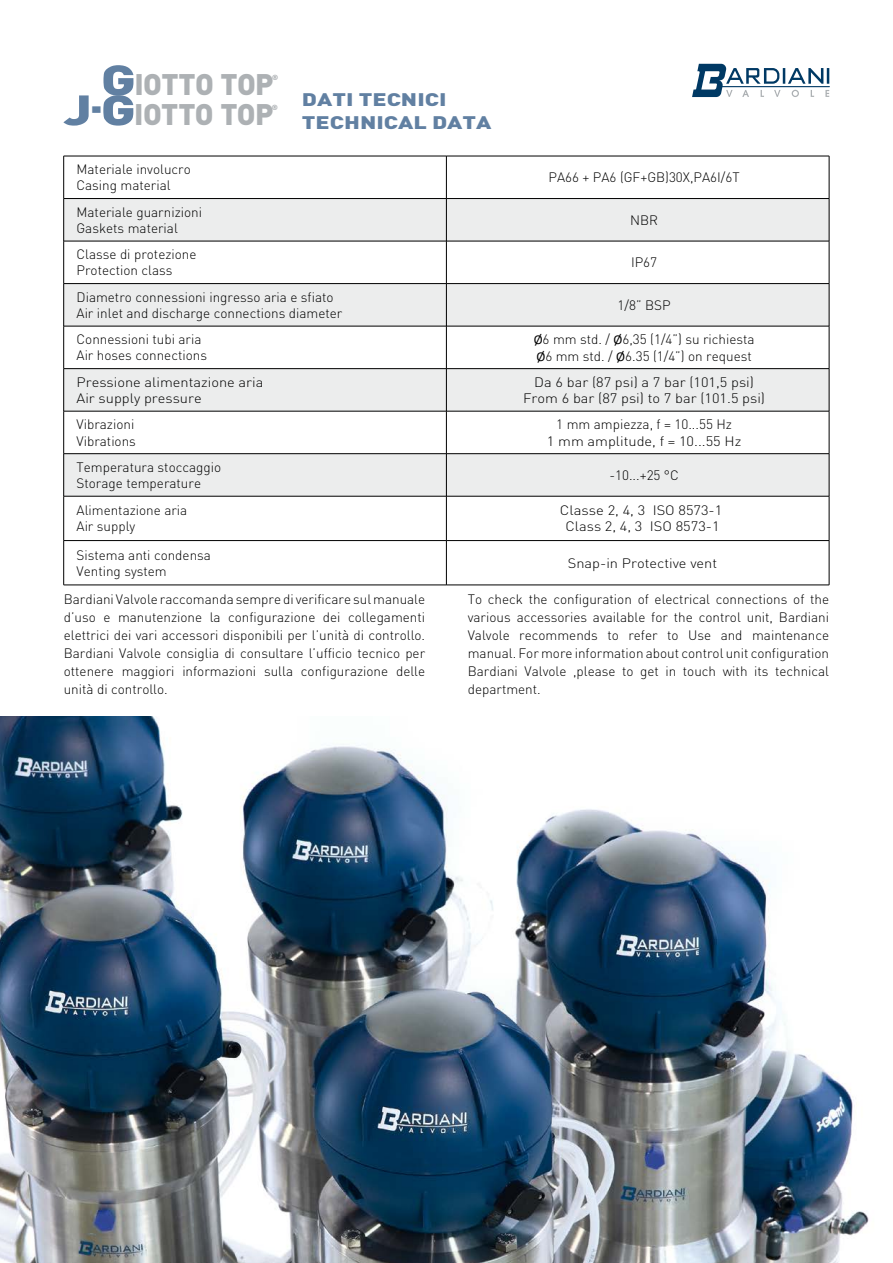
<style>
.page{position:relative;width:893px;height:1263px;background:#fff}
.page>*{position:absolute;margin:0;border:0;box-sizing:border-box;transform-origin:0 0}
.t1{font:900 29.4px "DIN";letter-spacing:-.02em;color:#adb1b4}
.t2{font:900 18px "DIN";color:#6180a2;scale:1.3 1}
.t3{font:300 13.5px/16.2px "DIN";color:#000}
.t4{font:300 13.5px/16.2px "DIN";color:#000;scale:1.08 1}
.t5{font:300 13.5px/16.2px "DIN";color:#000;text-align:center;scale:1.1 1}
.t6{font:900 7.35px "DIN";color:#adb1b4}
.s1{font-size:42px;color:#6180a2}
.s2{font-family:"Calibri";font-weight:400}
</style>
<div class="page">
<svg style="left:692px;top:64px;width:138px;height:33px"></svg>
<svg style="left:64px;top:199px;width:765px;height:297px;fill:#eceded"></svg>
<hr style="left:64px;top:156px;width:382px;height:1px;background:#000">
<hr style="left:63px;top:156px;width:1px;height:42px;background:#000">
<hr style="left:446px;top:156px;width:383px;height:1px;background:#000">
<hr style="left:446px;top:156px;width:1px;height:42px;background:#000">
<hr style="left:829px;top:156px;width:1px;height:42px;background:#000">
<hr style="left:64px;top:198px;width:382px;height:1px;background:#000">
<hr style="left:63px;top:199px;width:1px;height:42px;background:#000">
<hr style="left:446px;top:198px;width:383px;height:1px;background:#000">
<hr style="left:446px;top:199px;width:1px;height:42px;background:#000">
<hr style="left:829px;top:199px;width:1px;height:42px;background:#000">
<hr style="left:64px;top:241px;width:382px;height:1px;background:#000">
<hr style="left:63px;top:241px;width:1px;height:42px;background:#000">
<hr style="left:446px;top:241px;width:383px;height:1px;background:#000">
<hr style="left:446px;top:241px;width:1px;height:42px;background:#000">
<hr style="left:829px;top:241px;width:1px;height:42px;background:#000">
<hr style="left:64px;top:283px;width:382px;height:1px;background:#000">
<hr style="left:63px;top:284px;width:1px;height:42px;background:#000">
<hr style="left:446px;top:283px;width:383px;height:1px;background:#000">
<hr style="left:446px;top:284px;width:1px;height:42px;background:#000">
<hr style="left:829px;top:284px;width:1px;height:42px;background:#000">
<hr style="left:64px;top:326px;width:382px;height:1px;background:#000">
<hr style="left:63px;top:326px;width:1px;height:43px;background:#000">
<hr style="left:446px;top:326px;width:383px;height:1px;background:#000">
<hr style="left:446px;top:326px;width:1px;height:43px;background:#000">
<hr style="left:829px;top:326px;width:1px;height:43px;background:#000">
<hr style="left:64px;top:368px;width:382px;height:1px;background:#000">
<hr style="left:63px;top:369px;width:1px;height:42px;background:#000">
<hr style="left:446px;top:368px;width:383px;height:1px;background:#000">
<hr style="left:446px;top:369px;width:1px;height:42px;background:#000">
<hr style="left:829px;top:369px;width:1px;height:42px;background:#000">
<hr style="left:64px;top:411px;width:382px;height:1px;background:#000">
<hr style="left:63px;top:411px;width:1px;height:43px;background:#000">
<hr style="left:446px;top:411px;width:383px;height:1px;background:#000">
<hr style="left:446px;top:411px;width:1px;height:43px;background:#000">
<hr style="left:829px;top:411px;width:1px;height:43px;background:#000">
<hr style="left:64px;top:453px;width:382px;height:1px;background:#000">
<hr style="left:63px;top:454px;width:1px;height:42px;background:#000">
<hr style="left:446px;top:453px;width:383px;height:1px;background:#000">
<hr style="left:446px;top:454px;width:1px;height:42px;background:#000">
<hr style="left:829px;top:454px;width:1px;height:42px;background:#000">
<hr style="left:64px;top:496px;width:382px;height:1px;background:#000">
<hr style="left:63px;top:496px;width:1px;height:44px;background:#000">
<hr style="left:446px;top:496px;width:383px;height:1px;background:#000">
<hr style="left:446px;top:496px;width:1px;height:44px;background:#000">
<hr style="left:829px;top:496px;width:1px;height:44px;background:#000">
<hr style="left:64px;top:540px;width:382px;height:1px;background:#000">
<hr style="left:63px;top:541px;width:1px;height:44px;background:#000">
<hr style="left:446px;top:540px;width:383px;height:1px;background:#000">
<hr style="left:446px;top:541px;width:1px;height:44px;background:#000">
<hr style="left:829px;top:541px;width:1px;height:44px;background:#000">
<hr style="left:64px;top:585px;width:382px;height:1px;background:#000">
<hr style="left:446px;top:585px;width:383px;height:1px;background:#000">
<img style="left:0;top:716px;width:869px;height:547px">
<h1 class="t1" style="left:101px;top:65px;width:174px"><span class="s1">G</span>IOTTO TOP</h1>
<p class="t6" style="left:272px;top:72px;width:8px">®</p>
<h1 class="t1" style="left:64px;top:95px;width:211px"><span class="s1">J-G</span>IOTTO TOP</h1>
<p class="t6" style="left:272px;top:102px;width:8px">®</p>
<p class="t2" style="left:302px;top:87px;width:113px">DATI TECNICI</p>
<p class="t2" style="left:302px;top:111px;width:147px">TECHNICAL DATA</p>
<p class="t3" style="left:77px;top:161px;width:116px">Materiale involucro<br>Casing material</p>
<p class="t3" style="left:549px;top:169px;width:192px">PA66 + PA6 (GF+GB)30X,PA6I/6T</p>
<p class="t3" style="left:77px;top:204px;width:127px">Materiale guarnizioni<br>Gaskets material</p>
<p class="t3" style="left:630px;top:212px;width:29px">NBR</p>
<p class="t3" style="left:77px;top:246px;width:122px">Classe di protezione<br>Protection class</p>
<p class="t3" style="left:631px;top:254px;width:28px">IP67</p>
<p class="t3" style="left:77px;top:289px;width:267px">Diametro connessioni ingresso aria e sfiato<br>Air inlet and discharge connections diameter</p>
<p class="t3" style="left:618px;top:297px;width:55px">1/8” BSP</p>
<p class="t3" style="left:77px;top:331px;width:132px">Connessioni tubi aria<br>Air hoses connections</p>
<p class="t3" style="left:534px;top:331px;width:222px"><span class="s2">Ø</span>6 mm std. / <span class="s2">Ø</span>6,35 (1/4”) su richiesta<br><span class="s2">Ø</span>6 mm std. / <span class="s2">Ø</span>6.35 (1/4”) on request</p>
<p class="t4" style="left:77px;top:374px;width:175px">Pressione alimentazione aria<br>Air supply pressure</p>
<p class="t4" style="left:523px;top:374px;width:226px;text-align:center">Da 6 bar (87 psi) a 7 bar (101,5 psi)<br>From 6 bar (87 psi) to 7 bar (101.5 psi)</p>
<p class="t3" style="left:77px;top:416px;width:61px">Vibrazioni<br>Vibrations</p>
<p class="t3" style="left:547px;top:416px;width:196px;text-align:center">1 mm ampiezza, f = 10...55 Hz<br>1 mm amplitude, f = 10...55 Hz</p>
<p class="t3" style="left:77px;top:459px;width:146px">Temperatura stoccaggio<br>Storage temperature</p>
<p class="t3" style="left:609px;top:467px;width:71px">-10...+25 °C</p>
<p class="t3" style="left:77px;top:502px;width:112px">Alimentazione aria<br>Air supply</p>
<p class="t5" style="left:560px;top:502px;width:149px">Classe 2, 4, 3 ISO 8573-1<br>Class 2, 4, 3 ISO 8573-1</p>
<p class="t3" style="left:77px;top:546px;width:136px">Sistema anti condensa<br>Venting system</p>
<p class="t4" style="left:568px;top:555px;width:140px">Snap-in Protective vent</p>
<p class="t3" style="left:64px;top:590px;width:363px;line-height:18px;text-align:justify">Bardiani Valvole raccomanda sempre di verificare sul manuale d’uso e manutenzione la configurazione dei collegamenti elettrici dei vari accessori disponibili per l’unità di controllo.<br>Bardiani Valvole consiglia di consultare l’ufficio tecnico per ottenere maggiori informazioni sulla configurazione delle unità di controllo.</p>
<p class="t3" style="left:468px;top:590px;width:363px;line-height:18px;text-align:justify">To check the configuration of electrical connections of the various accessories available for the control unit, Bardiani Valvole recommends to refer to Use and maintenance manual. For more information about control unit configuration Bardiani Valvole ,please to get in touch with its technical department.</p>
</div>
